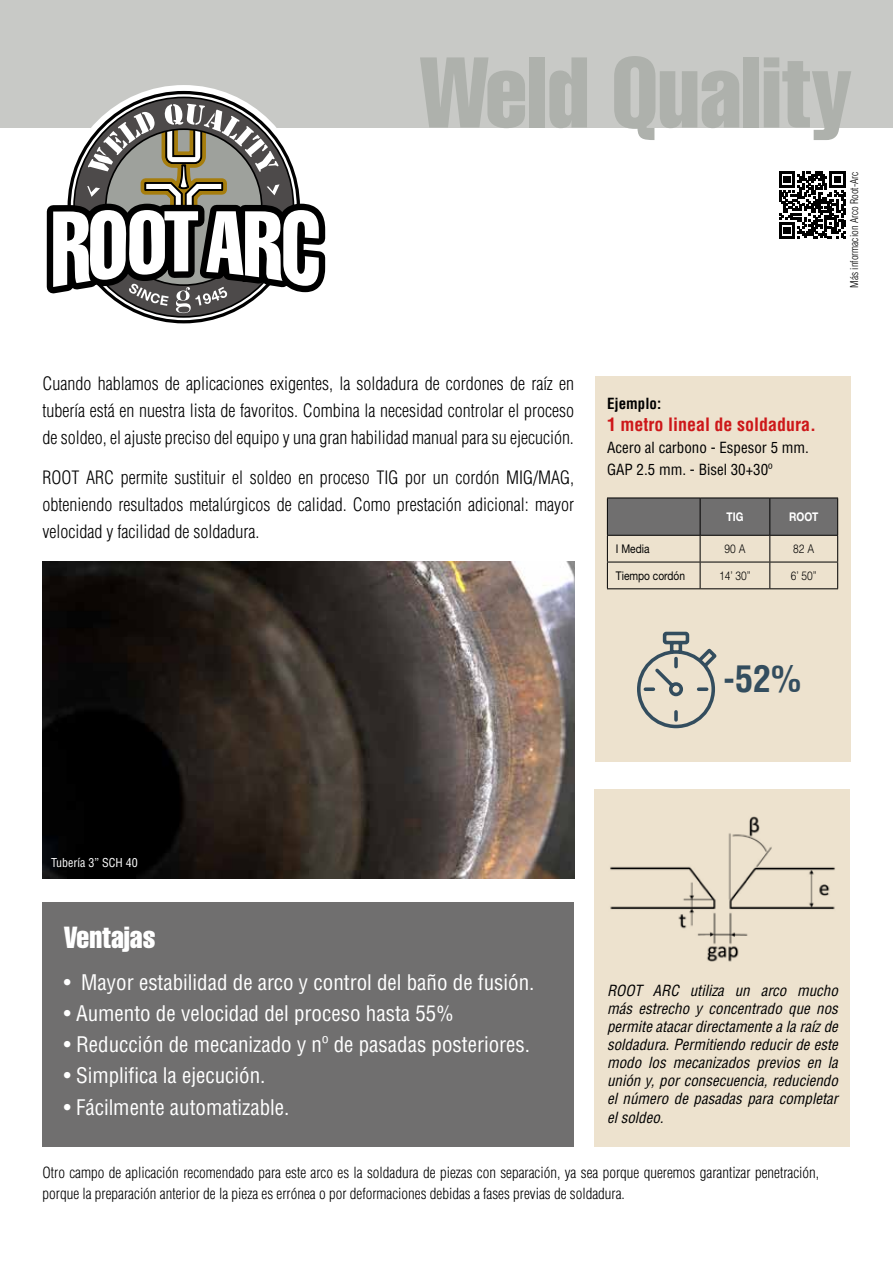
<style>
.page{position:relative;width:893px;height:1263px;background:#fff}
.page>*{position:absolute;margin:0;border:0;box-sizing:border-box;transform-origin:0 0}
.t1{font:extra-condensed 98.4px "Helvetica";color:#aeb1ac}
.t2{font:700 condensed 36px "Helvetica";color:#334d5e}
.t3{font:extra-condensed 30px "Helvetica";color:#fff}
.t4{font:condensed 21px "Helvetica";color:#fff}
.t5{font:300 condensed 18px/27px "Helvetica";color:#000;text-align:justify}
.t6{font:700 condensed 18px "Helvetica";color:#cd1719}
.t7{font:italic condensed 15px/18px "Helvetica";color:#000;text-align:justify}
.t8{font:300 condensed 15px/21px "Helvetica";color:#000}
.t9{font:condensed 15px/22.2px "Helvetica";color:#000}
.t10{font:700 condensed 15px "Helvetica";color:#000}
.t11{font:12px "Helvetica Neue CE";color:#000;scale:.85 1}
.t12{font:300 12px "Helvetica";color:#000;scale:.85 1}
.t13{font:condensed 12px "Helvetica";color:#fff}
.t14{font:700 12px "Helvetica Neue CE";color:#fff;scale:.85 1}
.t15{font:300 condensed 10.5px "Helvetica";color:#000}
</style>
<div class="page">
<img style="left:43px;top:561px;width:531px;height:317px">
<div style="left:595px;top:376px;width:255px;height:385px;background:#ede2ce"></div>
<div style="left:595px;top:789px;width:255px;height:357px;background:#ede2ce"></div>
<img style="left:610px;top:816px;width:225px;height:146px">
<div style="left:43px;top:902px;width:531px;height:244px;background:#706f6f"></div>
<div style="left:0;top:0;width:893px;height:128px;background:#c8c9c6"></div>
<svg style="left:607px;top:498px;width:231px;height:90px"></svg>
<hr style="left:607px;top:588px;width:93px;height:1px;background:#000">
<hr style="left:700px;top:588px;width:70px;height:1px;background:#000">
<hr style="left:770px;top:588px;width:68px;height:1px;background:#000">
<svg style="left:779px;top:172px;width:66px;height:66px"></svg>
<svg style="left:46px;top:85px;width:280px;height:209px"></svg>
<svg style="left:53px;top:104px;width:266px;height:209px"></svg>
<svg style="left:637px;top:631px;width:80px;height:98px"></svg>
<h1 class="t1" style="left:420px;top:30px;width:434px">Weld Quality</h1>
<p class="t15" style="left:848px;top:288px;width:118px;rotate:-90deg">Más informacion Arco Root-Arc</p>
<p class="t5" style="left:43px;top:370px;width:533px">Cuando hablamos de aplicaciones exigentes, la soldadura de cordones de raíz en tubería está en nuestra lista de favoritos. Combina la necesidad controlar el proceso de soldeo, el ajuste preciso del equipo y una gran habilidad manual para su ejecución.</p>
<p class="t5" style="left:43px;top:464px;width:533px">ROOT ARC permite sustituir el soldeo en proceso TIG por un cordón MIG/MAG, obteniendo resultados metalúrgicos de calidad. Como prestación adicional: mayor velocidad y facilidad de soldadura.</p>
<p class="t10" style="left:607px;top:394px;width:56px">Ejemplo:</p>
<p class="t6" style="left:607px;top:413px;width:210px">1 metro lineal de soldadura.</p>
<p class="t9" style="left:607px;top:436px;width:204px">Acero al carbono - Espesor 5 mm.<br>GAP 2.5 mm. - Bisel 30+30º</p>
<p class="t14" style="left:726px;top:509px;width:21px">TIG</p>
<p class="t14" style="left:789px;top:509px;width:36px">ROOT</p>
<p class="t11" style="left:616px;top:542px;width:41px">I Media</p>
<p class="t12" style="left:724px;top:542px;width:26px">90 A</p>
<p class="t12" style="left:793px;top:542px;width:26px">82 A</p>
<p class="t11" style="left:616px;top:569px;width:83px">Tiempo cordón</p>
<p class="t12" style="left:719px;top:568px;width:39px">14’ 30”</p>
<p class="t12" style="left:791px;top:568px;width:32px">6’ 50”</p>
<h2 class="t2" style="left:723px;top:656px;width:79px">-52%</h2>
<p class="t13" style="left:51px;top:855px;width:88px">Tubería 3” SCH 40</p>
<h3 class="t3" style="left:64px;top:918px;width:93px">Ventajas</h3>
<p class="t4" style="left:64px;top:969px;width:472px">• Mayor estabilidad de arco y control del baño de fusión.</p>
<p class="t4" style="left:64px;top:1000px;width:392px">• Aumento de velocidad del proceso hasta 55%</p>
<p class="t4" style="left:64px;top:1031px;width:468px">• Reducción de mecanizado y nº de pasadas posteriores.</p>
<p class="t4" style="left:64px;top:1063px;width:203px">• Simplifica la ejecución.</p>
<p class="t4" style="left:64px;top:1094px;width:227px">• Fácilmente automatizable.</p>
<p class="t7" style="left:607px;top:982px;width:232px">ROOT ARC utiliza un arco mucho más estrecho y concentrado que nos permite atacar directamente a la raíz de soldadura. Permitiendo reducir de este modo los mecanizados previos en la unión y, por consecuencia, reduciendo el número de pasadas para completar el soldeo.</p>
<p class="t8" style="left:43px;top:1162px;width:778px">Otro campo de aplicación recomendado para este arco es la soldadura de piezas con separación, ya sea porque queremos garantizar penetración, porque la preparación anterior de la pieza es errónea o por deformaciones debidas a fases previas de soldadura.</p>
</div>
